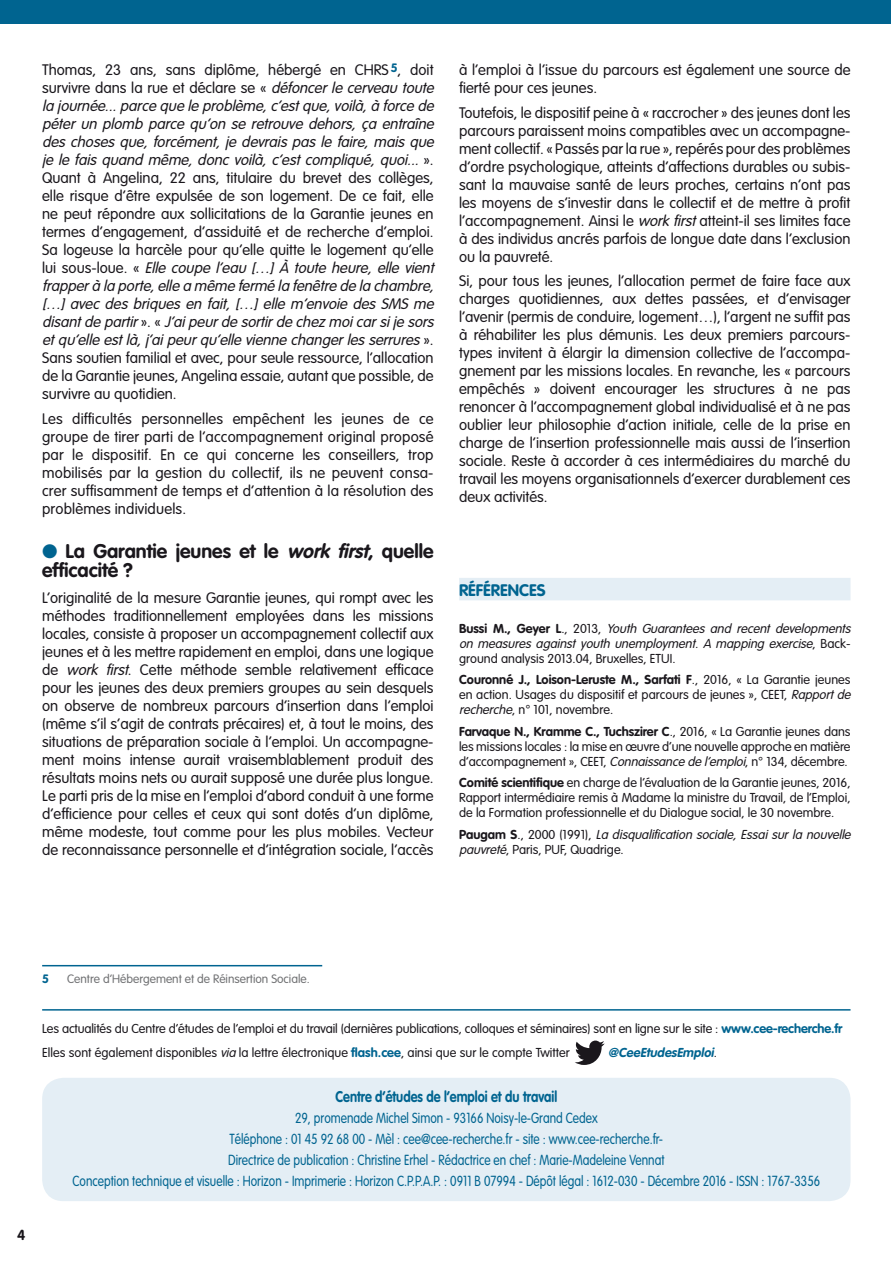
<style>
.page{position:relative;width:891px;height:1262px;background:#fff}
.page>*{position:absolute;margin:0;border:0;box-sizing:border-box;transform-origin:0 0}
.inter{font:700 19.5px/18.8px "VAG Rounded";color:#1a171c}
.t1{font:700 16.5px "VAG Rounded";color:#006490}
.t2{font:700 15.3px "VAG Rounded";color:#006490;scale:.83 1}
.t3{font:300 15px/18px "VAG Rounded";color:#1a171c;text-align:justify}
.t4{font:300 14.4px "VAG Rounded";color:#006490;scale:.83 1}
.t5{font:700 14.25px "VAG Rounded";color:#1a171c}
.t6{font:300 12.75px/15px "VAG Rounded";color:#1a171c;text-align:justify}
.t7{font:italic 300 12.75px/15px "VAG Rounded";color:#1a171c}
.t8{font:italic 700 12.75px "VAG Rounded";color:#006490}
.Notes{font:300 12px "VAG Rounded";color:#707173}
.Notes-2{font:700 12px "VAG Rounded";color:#006490}
.s1{font-style:italic}
.s2{color:#006490}
.s3{font-weight:700;font-style:normal}
.s4{font-style:normal}
.s5{font-weight:700}
.s6{font-weight:700;color:#006490}
.s7{font-weight:300;font-style:normal;color:#1a171c}
</style>
<div class="page">
<div style="left:0;top:0;width:890px;height:24px;background:#006490"></div>
<div style="left:42px;top:1077px;width:808px;height:124px;background:#e4eef5;border-radius:21px"></div>
<hr style="left:42px;top:1009px;width:808px;height:1px;background:#006490">
<svg style="left:575px;top:1040px;width:29px;height:25px"></svg>
<div style="left:459px;top:578px;width:391px;height:22px;background:#e4eef5"></div>
<hr style="left:42px;top:965px;width:280px;height:1px;background:#006490">
<p class="t3" style="left:42px;top:61px;width:396px;text-align:left">Thomas, 23 ans, sans diplôme, hébergé en CHRS <sup>5</sup>, doit survivre dans la rue et déclare se « <span class="s1">défoncer le cerveau toute la journée...parce que le problème,c’estque,voilà,à force de péter un plomb parce qu’on se retrouve dehors, ça entraîne des choses que, forcément, je devrais pas le faire, mais que je le fais quand même, donc voilà, c’est compliqué, quoi...</span> » .<br>Quant à Angelina, 22 ans, titulaire du brevet des collèges, elle risque d’être expulsée de son logement. De ce fait, elle ne peut répondre aux sollicitations de la Garantie jeunes en termes d’engagement, d’assiduité et de recherche d’emploi.<br>Sa logeuse la harcèle pour qu’elle quitte le logement qu’elle l u i s o u s - l o u e . « <span class="s1">Elle coupe l’eau […] À toute heure, elle vient frapperà la porte,elle a même fermé la fenêtre de la chambre, […] avec des briques en fait, […] elle m’envoie des SMS me disantde partir</span> » . « <span class="s1">J’aipeurde sortirde chezmoicarsije sors etqu’elle estlà,j’aipeurqu’elle vienne changerlesserrures</span> » .<br>Sans soutien familial et avec, pour seule ressource, l’allocation de la Garantie jeunes, Angelina essaie, autant que possible, de survivre au quotidien.</p>
<p class="t3" style="left:42px;top:409px;width:393px">Les difficultés personnelles empêchent les jeunes de ce groupe de tirer parti de l’accompagnement original proposé par le dispositif. En ce qui concerne les conseillers, trop mobilisés par la gestion du collectif, ils ne peuvent consa&shy;crer suffisamment de temps et d’attention à la résolution des problèmes individuels.</p>
<p class="inter" style="left:42px;top:541px;width:393px"><span class="s2">●</span> La Garantie jeunes et le <span class="s1">work first</span>, quelle efficacité ?</p>
<p class="t3" style="left:42px;top:588px;width:393px">L’originalité de la mesure Garantie jeunes, qui rompt avec les méthodes traditionnellement employées dans les missions locales, consiste à proposer un accompagnement collectif aux jeunes et à les mettre rapidement en emploi, dans une logique de <span class="s1">work first</span>. Cette méthode semble relativement efficace pour les jeunes des deux premiers groupes au sein desquels on observe de nombreux parcours d’insertion dans l’emploi (même s’il s’agit de contrats précaires) et, à tout le moins, des situations de préparation sociale à l’emploi. Un accompagne&shy;ment moins intense aurait vraisemblablement produit des résultats moins nets ou aurait supposé une durée plus longue.<br>Le parti pris de la mise en l’emploi d’abord conduit à une forme d’efficience pour celles et ceux qui sont dotés d’un diplôme, même modeste, tout comme pour les plus mobiles. Vecteur de reconnaissance personnelle et d’intégration sociale, l’accès</p>
<p class="t3" style="left:459px;top:61px;width:393px">à l’emploi à l’issue du parcours est également une source de fierté pour ces jeunes.</p>
<p class="t3" style="left:459px;top:103px;width:393px">Toutefois, le dispositif peine à « raccrocher » des jeunes dont les parcours paraissent moins compatibles avec un accompagne&shy;ment collectif. « Passés par la rue », repérés pour des problèmes d’ordre psychologique, atteints d’affections durables ou subis&shy;sant la mauvaise santé de leurs proches, certains n’ont pas les moyens de s’investir dans le collectif et de mettre à profit l’accompagnement. Ainsi le <span class="s1">work first</span>atteint-il ses limites face à des individus ancrés parfois de longue date dans l’exclusion ou la pauvreté.</p>
<p class="t3" style="left:459px;top:272px;width:393px">Si, pour tous les jeunes, l’allocation permet de faire face aux charges quotidiennes, aux dettes passées, et d’envisager l’avenir (permis de conduire, logement…), l’argent ne suffit pas à réhabiliter les plus démunis. Les deux premiers parcours&shy;types invitent à élargir la dimension collective de l’accompa&shy;gnement par les missions locales. En revanche, les « parcours empêchés » doivent encourager les structures à ne pas renoncer à l’accompagnement global individualisé et à ne pas oublier leur philosophie d’action initiale, celle de la prise en charge de l’insertion professionnelle mais aussi de l’insertion sociale. Reste à accorder à ces intermédiaires du marché du travail les moyens organisationnels d’exercer durablement ces deux activités.</p>
<p class="t1" style="left:459px;top:580px;width:88px">RÉFÉRENCES</p>
<p class="t7" style="left:459px;top:621px;width:396px"><span class="s3">B u s s i M . , G e y e r L</span> <span class="s4">. , 2 0 1 3 ,</span> Youth Guarantees and recent developments on measures against youth unemployment. A mapping exercise<span class="s4">, B a c k - ground analysis 2013.04, Bruxelles, ETUI.</span></p>
<p class="t6" style="left:459px;top:672px;width:396px;text-align:left"><span class="s5">Couronné J., Loison-Leruste M., Sarfati F</span>., 2016, « La Garantie jeunes en action. Usages du dispositif et parcours de jeunes », CEET, <span class="s1">Rapportde recherche</span>, n° 101, novembre.</p>
<p class="t6" style="left:459px;top:724px;width:393px"><span class="s5">Farvaque N., Kramme C., Tuchszirer C</span>., 2016, « La Garantie jeunes dans les missions locales : la mise en œuvre d’une nouvelle approche en matière d’accompagnement », CEET, <span class="s1">Connaissance de l’emploi</span>, n° 134, décembre.</p>
<p class="t6" style="left:459px;top:775px;width:393px"><span class="s5">Comité scientifique</span> en charge de l’évaluation de la Garantie jeunes, 2016, Rapport intermédiaire remis à Madame la ministre du Travail, de l’Emploi, de la Formation professionnelle et du Dialogue social, le 30 novembre.</p>
<p class="t7" style="left:459px;top:826px;width:396px"><span class="s3">P a u g a m S</span> <span class="s4">. , 2 0 0 0 ( 1 9 9 1 ) ,</span> La disqualification sociale, Essai sur la nouvelle pauvreté<span class="s4">, Paris, PUF, Quadrige.</span></p>
<p class="t5" style="left:17px;top:1226px;width:10px">4</p>
<p class="Notes-2" style="left:42px;top:972px;width:8px">5</p>
<p class="Notes" style="left:67px;top:972px;width:244px">Centre d’Hébergement et de Réinsertion Sociale.</p>
<p class="t6" style="left:42px;top:1021px;width:801px">Les actualités du Centre d’études de l’emploi et du travail (dernières publications, colloques et séminaires) sont en ligne sur le site : <span class="s6">www.cee-recherche.fr</span></p>
<p class="t6" style="left:42px;top:1045px;width:529px">Elles sont également disponibles <span class="s1">via</span> la lettre électronique <span class="s6">flash.cee</span>, ainsi que sur le compte Twitter</p>
<p class="t8" style="left:608px;top:1045px;width:110px">@CeeEtudesEmploi<span class="s7">.</span></p>
<p class="t2" style="left:335px;top:1088px;width:269px">Centre d’études de l’emploi et du travail</p>
<p class="t4" style="left:295px;top:1110px;width:366px">29, promenade Michel Simon - 93166 Noisy-le-Grand Cedex</p>
<p class="t4" style="left:229px;top:1131px;width:524px">Téléphone : 01 45 92 68 00 - Mèl : cee@cee-recherche.fr - site : www.cee-recherche.fr-</p>
<p class="t4" style="left:228px;top:1152px;width:527px">Directrice de publication : Christine Erhel - Rédactrice en chef : Marie-Madeleine Vennat</p>
<p class="t4" style="left:72px;top:1173px;width:902px">Conception technique et visuelle : Horizon - Imprimerie : Horizon C.P.P.A.P. : 0911 B 07994 - Dépôt légal : 1612-030 - Décembre 2016 - ISSN : 1767-3356</p>
</div>
